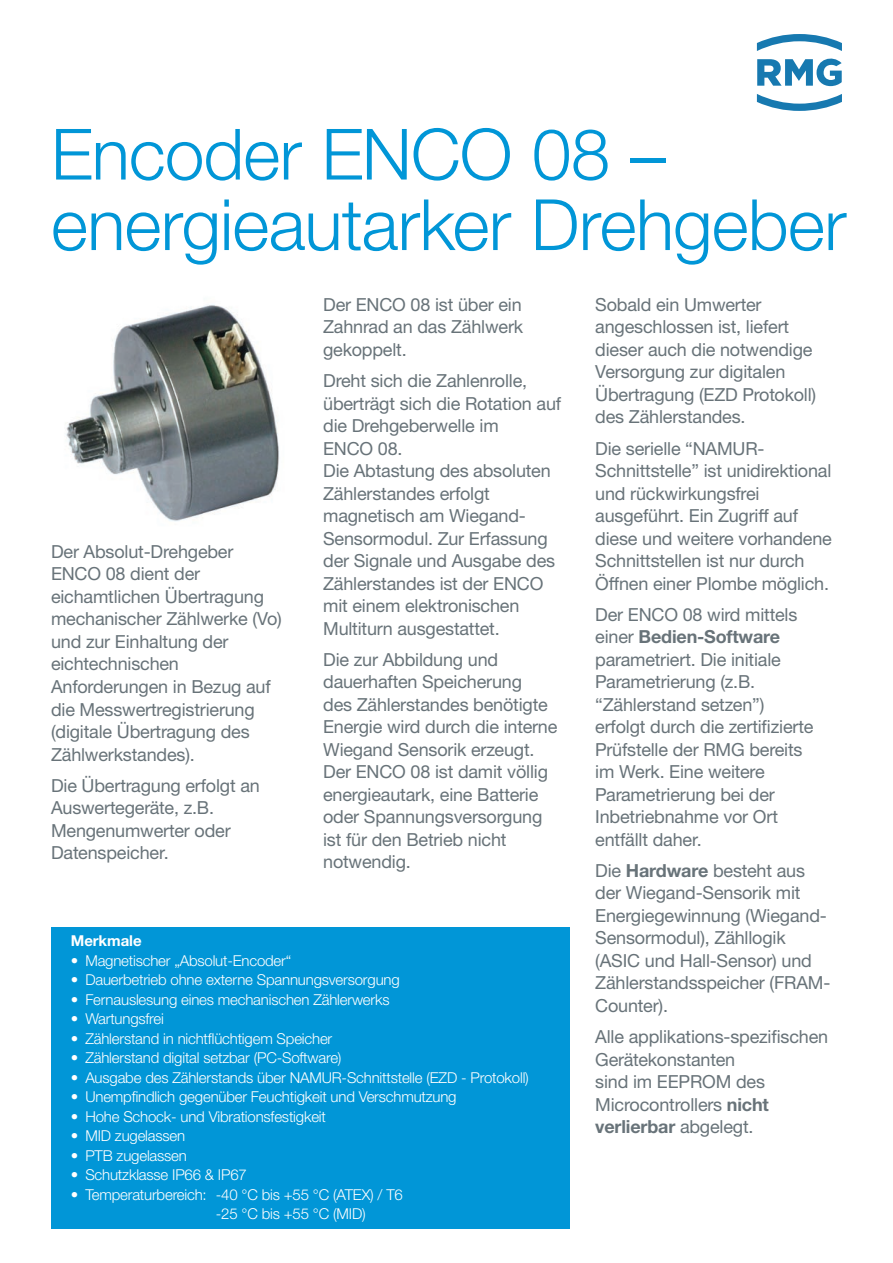
<style>
.page{position:relative;width:893px;height:1263px;background:#fff}
.page>*{position:absolute;margin:0;border:0;box-sizing:border-box;transform-origin:0 0}
.t1{font:300 70.8px/70.5px "Helvetica Neue LTW1 G";letter-spacing:-.01em;color:#0196d7}
.t2{font:18px/22.5px "Helvetica Neue LTW1 G";letter-spacing:-.01em;color:#687379}
.t3{font:300 15px/19.5px "Helvetica Neue LT Std";letter-spacing:-.01em;color:#fff}
.t4{font:700 15px "Helvetica Neue LT Std";letter-spacing:-.005em;color:#fff}
.s1{font-weight:700}
</style>
<div class="page">
<div style="left:51px;top:927px;width:519px;height:302px;background:#0196d7"></div>
<img style="left:65px;top:304px;width:215px;height:218px">
<svg style="left:757px;top:94px;width:85px;height:17px"></svg>
<svg style="left:757px;top:34px;width:85px;height:52px"></svg>
<h1 class="t1" style="left:51px;top:119px;width:797px">Encoder ENCO 08 – energieautarker Drehgeber</h1>
<p class="t2" style="left:51px;top:540px;width:232px">Der Absolut-Drehgeber<br>ENCO 08 dient der eichamtlichen Übertragung mechanischer Zählwerke (Vo) und zur Einhaltung der eichtechnischen<br>Anforderungen in Bezug auf die Messwertregistrierung (digitale Übertragung des<br>Zählwerkstandes).</p>
<p class="t2" style="left:51px;top:774px;width:210px">Die Übertragung erfolgt an<br>Auswertegeräte, z.B.<br>Mengenumwerter oder<br>Datenspeicher.</p>
<p class="t2" style="left:323px;top:293px;width:201px;text-align:justify">Der ENCO 08 ist über ein Zahnrad an das Zählwerk gekoppelt.</p>
<p class="t2" style="left:323px;top:369px;width:239px">Dreht sich die Zahlenrolle, überträgt sich die Rotation auf die Drehgeberwelle im<br>ENCO 08.<br>Die Abtastung des absoluten<br>Zählerstandes erfolgt magnetisch am Wiegand-<br>Sensormodul. Zur Erfassung der Signale und Ausgabe des<br>Zählerstandes ist der ENCO mit einem elektronischen<br>Multiturn ausgestattet.</p>
<p class="t2" style="left:323px;top:648px;width:236px">Die zur Abbildung und dauerhaften Speicherung<br>des Zählerstandes benötigte<br>Energie wird durch die interne<br>Wiegand Sensorik erzeugt.<br>Der ENCO 08 ist damit völlig energieautark, eine Batterie oder Spannungsversorgung ist für den Betrieb nicht notwendig.</p>
<p class="t4" style="left:71px;top:932px;width:72px">Merkmale</p>
<p class="t3" style="left:71px;top:950px;width:222px">• Magnetischer „Absolut-Encoder“</p>
<p class="t3" style="left:71px;top:970px;width:330px">• Dauerbetrieb ohne externe Spannungsversorgung</p>
<p class="t3" style="left:71px;top:989px;width:320px">• Fernauslesung eines mechanischen Zählerwerks</p>
<p class="t3" style="left:71px;top:1009px;width:95px">• Wartungsfrei</p>
<p class="t3" style="left:71px;top:1028px;width:263px">• Zählerstand in nichtflüchtigem Speicher</p>
<p class="t3" style="left:71px;top:1048px;width:272px">• Zählerstand digital setzbar (PC-Software)</p>
<p class="t3" style="left:71px;top:1067px;width:459px">• Ausgabe des Zählerstands über NAMUR-Schnittstelle (EZD - Protokoll)</p>
<p class="t3" style="left:71px;top:1087px;width:387px">• Unempfindlich gegenüber Feuchtigkeit und Verschmutzung</p>
<p class="t3" style="left:71px;top:1106px;width:257px">• Hohe Schock- und Vibrationsfestigkeit</p>
<p class="t3" style="left:71px;top:1126px;width:116px">• MID zugelassen</p>
<p class="t3" style="left:71px;top:1145px;width:118px">• PTB zugelassen</p>
<p class="t3" style="left:71px;top:1165px;width:177px">• Schutzklasse IP66 &amp; IP67</p>
<p class="t3" style="left:216px;top:1184px;width:188px;text-indent:-145px">• Temperaturbereich: -40 °C bis +55 °C (ATEX) / T6 -25 °C bis +55 °C (MID)</p>
<p class="t2" style="left:595px;top:293px;width:222px">Sobald ein Umwerter angeschlossen ist, liefert dieser auch die notwendige<br>Versorgung zur digitalen<br>Übertragung (EZD Protokoll) des Zählerstandes.</p>
<p class="t2" style="left:595px;top:437px;width:238px">Die serielle “NAMUR-<br>Schnittstelle” ist unidirektional und rückwirkungsfrei ausgeführt. Ein Zugriff auf diese und weitere vorhandene<br>Schnittstellen ist nur durch<br>Öffnen einer Plombe möglich.</p>
<p class="t2" style="left:595px;top:603px;width:220px">Der ENCO 08 wird mittels einer <span class="s1">Bedien-Software </span>parametriert. Die initiale<br>Parametrierung (z.B. “Zählerstand setzen”) erfolgt durch die zertifizierte<br>Prüfstelle der RMG bereits im Werk. Eine weitere<br>Parametrierung bei der<br>Inbetriebnahme vor Ort entfällt daher.</p>
<p class="t2" style="left:595px;top:859px;width:237px">Die <span class="s1">Hardware</span> besteht aus der Wiegand-Sensorik mit<br>Energiegewinnung (Wiegand-<br>Sensormodul), Zähllogik (ASIC und Hall-Sensor) und<br>Zählerstandsspeicher (FRAM-<br>Counter).</p>
<p class="t2" style="left:595px;top:1025px;width:234px">Alle applikations-spezifischen<br>Gerätekonstanten<br>sind im EEPROM des<br>Microcontrollers <span class="s1">nicht verlierbar</span> abgelegt.</p>
</div>
